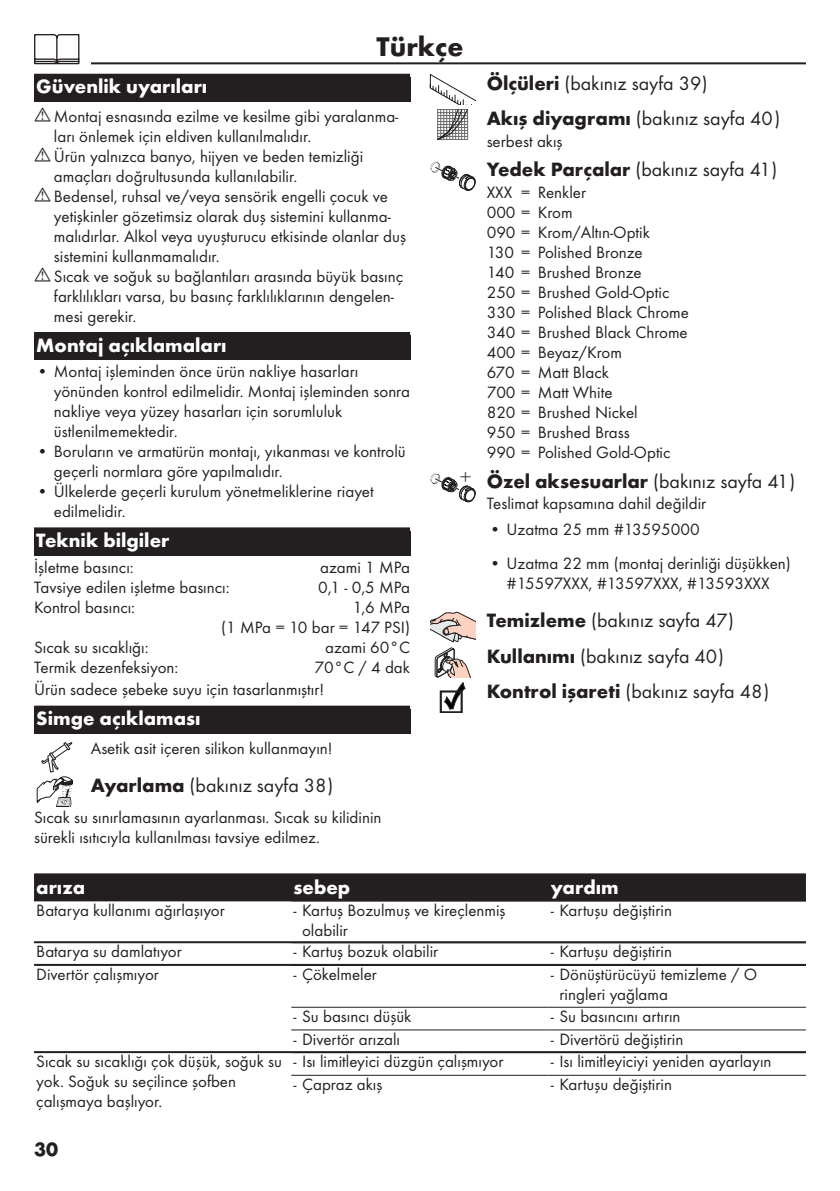
<style>
.page{position:relative;width:840px;height:1191px;background:#fff}
.page>*{position:absolute;margin:0;border:0;box-sizing:border-box;transform-origin:0 0}
.t1{font:700 28px "Futura TOT";color:#231f20}
.t2{font:300 21.2px "Futura TOT";color:#231f20}
.t3{font:20px/35.4px "Futura TOT Boo";color:#231f20}
.t4{font:700 20px "Futura TOT";color:#fff}
.t5{font:700 20px "Futura TOT";color:#231f20}
.t6{font:17px/20px "Futura TOT Boo";color:#231f20}
.s1{font-family:"Futura TOT";font-weight:700}
</style>
<div class="page">
<hr style="left:34px;top:62px;width:771px;height:2px;background:#231f20">
<div style="left:23px;top:34px;width:68px;height:34px;background:#fff"></div>
<svg style="left:34px;top:34px;width:45px;height:30px"></svg>
<div style="left:34px;top:74px;width:376px;height:28px;background:#231f20"></div>
<div style="left:34px;top:332px;width:376px;height:28px;background:#231f20"></div>
<div style="left:34px;top:527px;width:376px;height:28px;background:#231f20"></div>
<div style="left:34px;top:709px;width:376px;height:25px;background:#231f20"></div>
<div style="left:34px;top:705px;width:376px;height:28px;background:#231f20"></div>
<svg style="left:36px;top:742px;width:37px;height:65px"></svg>
<svg style="left:429px;top:74px;width:46px;height:66px"></svg>
<svg style="left:430px;top:161px;width:45px;height:30px"></svg>
<svg style="left:430px;top:472px;width:45px;height:30px"></svg>
<svg style="left:430px;top:612px;width:45px;height:101px"></svg>
<div style="left:34px;top:873px;width:771px;height:26px;background:#231f20"></div>
<hr style="left:34px;top:899px;width:771px;height:2px;background:#231f20">
<hr style="left:34px;top:941px;width:771px;height:2px;background:#231f20">
<hr style="left:34px;top:964px;width:771px;height:2px;background:#231f20">
<hr style="left:291px;top:1006px;width:257px;height:1px;background:#231f20">
<hr style="left:548px;top:1006px;width:257px;height:1px;background:#231f20">
<hr style="left:291px;top:1029px;width:257px;height:1px;background:#231f20">
<hr style="left:548px;top:1029px;width:257px;height:1px;background:#231f20">
<hr style="left:34px;top:1051px;width:771px;height:2px;background:#231f20">
<hr style="left:291px;top:1074px;width:257px;height:1px;background:#231f20">
<hr style="left:548px;top:1074px;width:257px;height:1px;background:#231f20">
<h1 class="t1" style="left:376px;top:29px;width:88px">Türkçe</h1>
<p class="t4" style="left:36px;top:74px;width:172px">Güvenlik uyarıları</p>
<p class="t6" style="left:54px;top:106px;width:353px">Montaj esnasında ezilme ve kesilme gibi yaralanma&shy;ları önlemek için eldiven kullanılmalıdır.<br>Ürün yalnızca banyo, hijyen ve beden temizliği amaçları doğrultusunda kullanılabilir.<br>Bedensel, ruhsal ve/veya sensörik engelli çocuk ve yetişkinler gözetimsiz olarak duş sistemini kullanma&shy;malıdırlar. Alkol veya uyuşturucu etkisinde olanlar duş sistemini kullanmamalıdır.<br>Sıcak ve soğuk su bağlantıları arasında büyük basınç farklılıkları varsa, bu basınç farklılıklarının dengelen&shy;mesi gerekir.</p>
<p class="t4" style="left:36px;top:332px;width:192px">Montaj açıklamaları</p>
<p class="t6" style="left:54px;top:361px;width:357px;text-indent:-17px">• Montaj işleminden önce ürün nakliye hasarları yönünden kontrol edilmelidir. Montaj işleminden sonra nakliye veya yüzey hasarları için sorumluluk üstlenilmemektedir.</p>
<p class="t6" style="left:54px;top:441px;width:353px;text-indent:-17px">• Boruların ve armatürün montajı, yıkanması ve kontrolü geçerli normlara göre yapılmalıdır.</p>
<p class="t6" style="left:54px;top:481px;width:321px;text-indent:-17px">• Ülkelerde geçerli kurulum yönetmeliklerine riayet edilmelidir.</p>
<p class="t4" style="left:36px;top:528px;width:134px">Teknik bilgiler</p>
<p class="t6" style="left:34px;top:557px;width:101px">İşletme basıncı:</p>
<p class="t6" style="left:320px;top:557px;width:91px">azami 1 MPa</p>
<p class="t6" style="left:34px;top:577px;width:197px">Tavsiye edilen işletme basıncı:</p>
<p class="t6" style="left:318px;top:577px;width:93px">0,1 - 0,5 MPa</p>
<p class="t6" style="left:34px;top:597px;width:102px">Kontrol basıncı:</p>
<p class="t6" style="left:221px;top:597px;width:190px;text-align:right">1,6 MPa<br>(1 MPa = 10 bar = 147 PSI)</p>
<p class="t6" style="left:34px;top:637px;width:116px">Sıcak su sıcaklığı:</p>
<p class="t6" style="left:325px;top:637px;width:86px">azami 60°C</p>
<p class="t6" style="left:34px;top:657px;width:146px">Termik dezenfeksiyon:</p>
<p class="t6" style="left:34px;top:655px;width:377px;line-height:22.8px;text-indent:280px">70°C / 4 dak<br>Ürün sadece şebeke suyu için tasarlanmıştır!</p>
<p class="t4" style="left:36px;top:706px;width:166px">Simge açıklaması</p>
<p class="t6" style="left:91px;top:738px;width:243px">Asetik asit içeren silikon kullanmayın!</p>
<p class="t3" style="left:91px;top:767px;width:244px"><span class="s1">Ayarlama</span> (bakınız sayfa 38)</p>
<p class="t6" style="left:34px;top:807px;width:349px">Sıcak su sınırlamasının ayarlanması. Sıcak su kilidinin sürekli ısıtıcıyla kullanılması tavsiye edilmez.</p>
<p class="t2" style="left:459px;top:465px;width:13px">+</p>
<p class="t3" style="left:486px;top:65px;width:295px"><span class="s1">Ölçüleri</span> (bakınız sayfa 39)<br><span class="s1">Akış diyagramı</span> (bakınız sayfa 40)</p>
<p class="t6" style="left:486px;top:131px;width:77px">serbest akış</p>
<p class="t3" style="left:486px;top:152px;width:292px"><span class="s1">Yedek Parçalar</span> (bakınız sayfa 41)</p>
<p class="t6" style="left:486px;top:182px;width:204px">XXX = Renkler<br>000 = Krom<br>090 = Krom/Altın-Optik<br>130 = Polished Bronze<br>140 = Brushed Bronze<br>250 = Brushed Gold-Optic<br>330 = Polished Black Chrome<br>340 = Brushed Black Chrome<br>400 = Beyaz/Krom<br>670 = Matt Black<br>700 = Matt White<br>820 = Brushed Nickel<br>950 = Brushed Brass<br>990 = Polished Gold-Optic</p>
<p class="t3" style="left:486px;top:463px;width:310px"><span class="s1">Özel aksesuarlar</span> (bakınız sayfa 41)</p>
<p class="t6" style="left:486px;top:493px;width:221px">Teslimat kapsamına dahil değildir</p>
<p class="t6" style="left:489px;top:519px;width:211px">• Uzatma 25 mm #13595000</p>
<p class="t6" style="left:489px;top:553px;width:303px;text-align:center">• Uzatma 22 mm (montaj derinliği düşükken) #15597XXX, #13597XXX, #13593XXX</p>
<p class="t3" style="left:486px;top:603px;width:284px"><span class="s1">Temizleme</span> (bakınız sayfa 47)<br><span class="s1">Kullanımı</span> (bakınız sayfa 40)<br><span class="s1">Kontrol işareti</span> (bakınız sayfa 48)</p>
<p class="t4" style="left:36px;top:874px;width:50px">arıza</p>
<p class="t4" style="left:293px;top:874px;width:58px">sebep</p>
<p class="t4" style="left:550px;top:874px;width:69px">yardım</p>
<p class="t6" style="left:36px;top:899px;width:190px">Batarya kullanımı ağırlaşıyor</p>
<p class="t6" style="left:302px;top:899px;width:205px;text-indent:-8px">- Kartuş Bozulmuş ve kireçlenmiş olabilir</p>
<p class="t6" style="left:550px;top:899px;width:123px">- Kartuşu değiştirin</p>
<p class="t6" style="left:36px;top:941px;width:147px">Batarya su damlatıyor</p>
<p class="t6" style="left:293px;top:941px;width:146px">- Kartuş bozuk olabilir</p>
<p class="t6" style="left:550px;top:941px;width:123px">- Kartuşu değiştirin</p>
<p class="t6" style="left:36px;top:964px;width:124px">Divertör çalışmıyor</p>
<p class="t6" style="left:293px;top:964px;width:85px">- Çökelmeler</p>
<p class="t6" style="left:559px;top:964px;width:199px;text-indent:-8px">- Dönüştürücüyü temizleme / O ringleri yağlama</p>
<p class="t6" style="left:293px;top:1006px;width:119px">- Su basıncı düşük</p>
<p class="t6" style="left:550px;top:1006px;width:131px">- Su basıncını artırın</p>
<p class="t6" style="left:293px;top:1028px;width:108px">- Divertör arızalı</p>
<p class="t6" style="left:550px;top:1028px;width:134px">- Divertörü değiştirin</p>
<p class="t6" style="left:36px;top:1051px;width:247px">Sıcak su sıcaklığı çok düşük, soğuk su yok. Soğuk su seçilince şofben çalışmaya başlıyor.</p>
<p class="t6" style="left:293px;top:1051px;width:211px">- Isı limitleyici düzgün çalışmıyor</p>
<p class="t6" style="left:550px;top:1051px;width:222px">- Isı limitleyiciyi yeniden ayarlayın</p>
<p class="t6" style="left:293px;top:1074px;width:90px">- Çapraz akış</p>
<p class="t6" style="left:550px;top:1074px;width:123px">- Kartuşu değiştirin</p>
<p class="t5" style="left:34px;top:1136px;width:25px">30</p>
</div>
